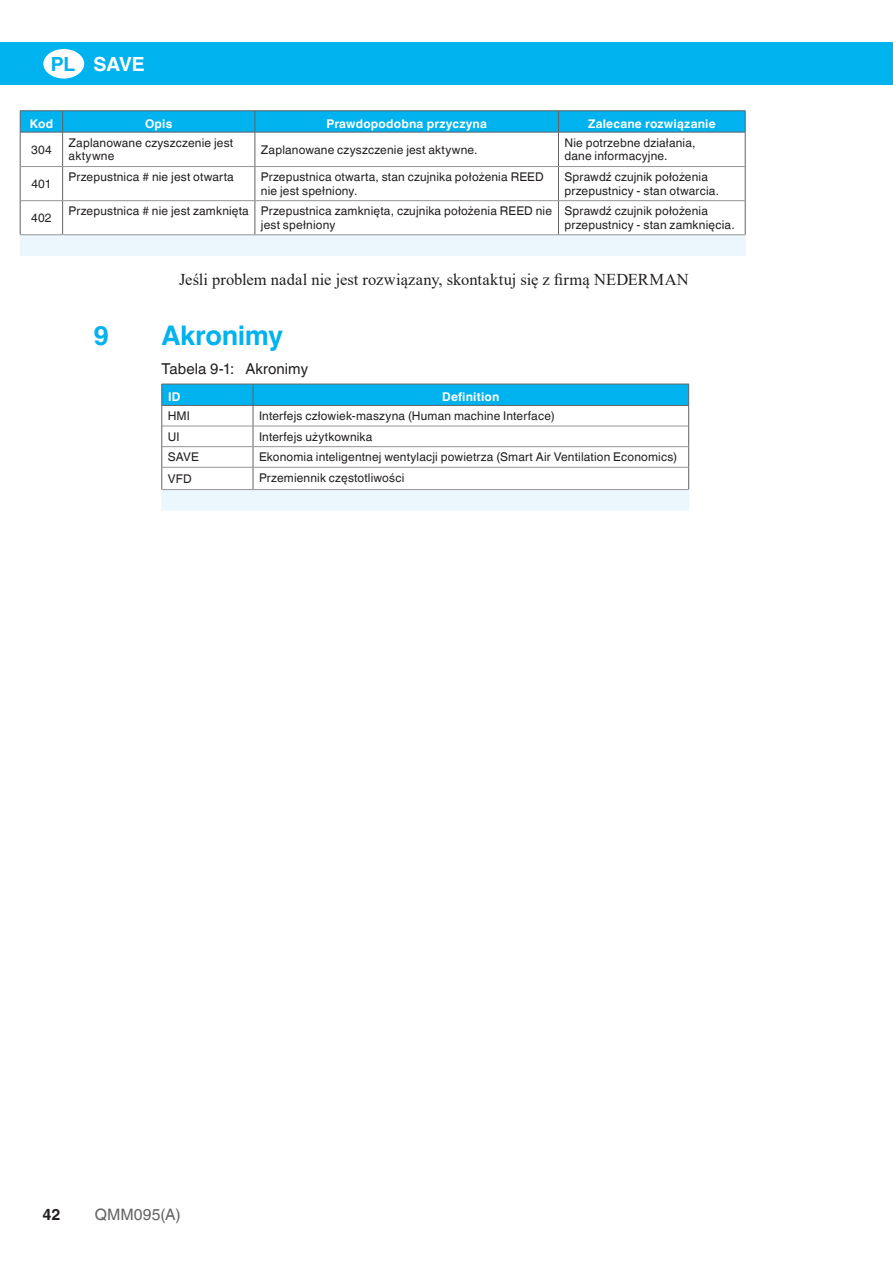
<style>
.page{position:relative;width:893px;height:1263px;background:#fff}
.page>*{position:absolute;margin:0;border:0;box-sizing:border-box;transform-origin:0 0}
.t1{font:700 27px "Helvetica Linotype";letter-spacing:-.015em;color:#00b2ee}
.t2{font:700 19.5px "Helvetica Linotype";letter-spacing:-.01em;color:#fff}
.Body{font:16.5px "Times New Roman";color:#231f20}
.t3{font:15.75px "Helvetica Linotype";letter-spacing:.005em;color:#636366}
.t4{font:700 15.75px "Helvetica Linotype";color:#231f20}
.t5{font:15px "Helvetica Linotype";letter-spacing:.005em;color:#231f20}
.Table_-_Body{font:12px/13.5px "Helvetica Linotype";letter-spacing:.015em;color:#231f20}
.Table_-_Header{font:700 12px "Helvetica Linotype";letter-spacing:.015em;color:#fff}
.s1{color:#00b2ee}
</style>
<div class="page">
<div style="left:0;top:43px;width:893px;height:42px;background:#00b2ee"></div>
<div style="left:42px;top:48px;width:43px;height:32px;background:#fff;border-radius:50%"></div>
<div style="left:41px;top:47px;width:45px;height:34px;border:2px solid #00b2ee;border-radius:50%"></div>
<hr style="left:20px;top:132px;width:1px;height:35px;background:#636366">
<hr style="left:745px;top:132px;width:1px;height:35px;background:#636366">
<hr style="left:20px;top:167px;width:1px;height:34px;background:#636366">
<hr style="left:745px;top:167px;width:1px;height:34px;background:#636366">
<hr style="left:20px;top:201px;width:1px;height:34px;background:#636366">
<hr style="left:745px;top:201px;width:1px;height:34px;background:#636366">
<svg style="left:20px;top:111px;width:726px;height:21px;background:#03aee8"></svg>
<hr style="left:62px;top:132px;width:1px;height:34px;background:#636366">
<hr style="left:255px;top:132px;width:1px;height:34px;background:#636366">
<hr style="left:558px;top:132px;width:1px;height:34px;background:#636366">
<hr style="left:62px;top:167px;width:1px;height:33px;background:#636366">
<hr style="left:255px;top:167px;width:1px;height:33px;background:#636366">
<hr style="left:558px;top:167px;width:1px;height:33px;background:#636366">
<hr style="left:62px;top:201px;width:1px;height:34px;background:#636366">
<hr style="left:255px;top:201px;width:1px;height:34px;background:#636366">
<hr style="left:558px;top:201px;width:1px;height:34px;background:#636366">
<hr style="left:20px;top:166px;width:43px;height:1px;background:#939598">
<hr style="left:63px;top:166px;width:192px;height:1px;background:#939598">
<hr style="left:255px;top:166px;width:303px;height:1px;background:#939598">
<hr style="left:558px;top:166px;width:187px;height:1px;background:#939598">
<hr style="left:20px;top:200px;width:43px;height:1px;background:#939598">
<hr style="left:63px;top:200px;width:192px;height:1px;background:#939598">
<hr style="left:255px;top:200px;width:303px;height:1px;background:#939598">
<hr style="left:558px;top:200px;width:187px;height:1px;background:#939598">
<div style="left:20px;top:235px;width:726px;height:20px;background:#ecf7fd"></div>
<hr style="left:20px;top:255px;width:43px;height:1px;background:#ecf7fd">
<hr style="left:63px;top:255px;width:192px;height:1px;background:#ecf7fd">
<hr style="left:255px;top:255px;width:303px;height:1px;background:#ecf7fd">
<hr style="left:558px;top:255px;width:187px;height:1px;background:#ecf7fd">
<hr style="left:20px;top:110px;width:43px;height:1px;background:#636366">
<hr style="left:63px;top:110px;width:192px;height:1px;background:#636366">
<hr style="left:255px;top:110px;width:303px;height:1px;background:#636366">
<hr style="left:558px;top:110px;width:187px;height:1px;background:#636366">
<hr style="left:20px;top:132px;width:43px;height:1px;background:#636366">
<hr style="left:63px;top:132px;width:192px;height:1px;background:#636366">
<hr style="left:255px;top:132px;width:303px;height:1px;background:#636366">
<hr style="left:558px;top:132px;width:187px;height:1px;background:#636366">
<hr style="left:162px;top:510px;width:91px;height:1px;background:#ecf7fd">
<hr style="left:253px;top:510px;width:436px;height:1px;background:#ecf7fd">
<svg style="left:162px;top:384px;width:527px;height:126px"></svg>
<hr style="left:162px;top:405px;width:91px;height:1px;background:#636366">
<hr style="left:253px;top:405px;width:436px;height:1px;background:#636366">
<h2 class="t2" style="left:51px;top:53px;width:95px"><span class="s1">PL</span> SAVE</h2>
<p class="Table_-_Header" style="left:30px;top:117px;width:25px">Kod</p>
<p class="Table_-_Header" style="left:145px;top:117px;width:29px">Opis</p>
<p class="Table_-_Header" style="left:326px;top:117px;width:162px">Prawdopodobna przyczyna</p>
<p class="Table_-_Header" style="left:588px;top:117px;width:129px">Zalecane rozwiązanie</p>
<p class="Table_-_Body" style="left:31px;top:143px;width:22px">304</p>
<p class="Table_-_Body" style="left:69px;top:136px;width:166px">Zaplanowane czyszczenie jest aktywne</p>
<p class="Table_-_Body" style="left:261px;top:143px;width:218px">Zaplanowane czyszczenie jest aktywne.</p>
<p class="Table_-_Body" style="left:564px;top:136px;width:133px">Nie potrzebne działania,</p>
<p class="Table_-_Body" style="left:564px;top:149px;width:104px">dane informacyjne.</p>
<p class="Table_-_Body" style="left:31px;top:177px;width:22px">401</p>
<p class="Table_-_Body" style="left:31px;top:211px;width:22px">402</p>
<p class="Table_-_Body" style="left:69px;top:170px;width:167px">Przepustnica # nie jest otwarta</p>
<p class="Table_-_Body" style="left:261px;top:170px;width:284px">Przepustnica otwarta, stan czujnika położenia REED nie jest spełniony.</p>
<p class="Table_-_Body" style="left:564px;top:170px;width:145px">Sprawdź czujnik położenia</p>
<p class="Table_-_Body" style="left:564px;top:184px;width:156px">przepustnicy - stan otwarcia.</p>
<p class="Table_-_Body" style="left:69px;top:204px;width:182px">Przepustnica # nie jest zamknięta</p>
<p class="Table_-_Body" style="left:261px;top:204px;width:293px">Przepustnica zamknięta, czujnika położenia REED nie jest spełniony</p>
<p class="Table_-_Body" style="left:564px;top:204px;width:145px">Sprawdź czujnik położenia</p>
<p class="Table_-_Body" style="left:564px;top:218px;width:172px">przepustnicy - stan zamknięcia.</p>
<p class="Body" style="left:179px;top:268px;width:511px">Jeśli problem nadal nie jest rozwiązany, skontaktuj się z firmą NEDERMAN</p>
<p class="t1" style="left:94px;top:320px;width:17px">9</p>
<p class="t1" style="left:162px;top:320px;width:123px">Akronimy</p>
<p class="t5" style="left:162px;top:360px;width:148px">Tabela 9-1: Akronimy</p>
<p class="Table_-_Header" style="left:168px;top:390px;width:14px">ID</p>
<p class="Table_-_Header" style="left:442px;top:390px;width:59px">Definition</p>
<p class="Table_-_Body" style="left:168px;top:409px;width:24px">HMI</p>
<p class="Table_-_Body" style="left:259px;top:409px;width:297px">Interfejs człowiek-maszyna (Human machine Interface)</p>
<p class="Table_-_Body" style="left:168px;top:430px;width:13px">UI</p>
<p class="Table_-_Body" style="left:259px;top:430px;width:115px">Interfejs użytkownika</p>
<p class="Table_-_Body" style="left:168px;top:450px;width:33px">SAVE</p>
<p class="Table_-_Body" style="left:259px;top:450px;width:420px">Ekonomia inteligentnej wentylacji powietrza (Smart Air Ventilation Economics)</p>
<p class="Table_-_Body" style="left:168px;top:472px;width:25px">VFD</p>
<p class="Table_-_Body" style="left:259px;top:471px;width:147px">Przemiennik częstotliwości</p>
<h3 class="t4" style="left:43px;top:1206px;width:20px">42</h3>
<h3 class="t3" style="left:95px;top:1206px;width:87px">QMM095(A)</h3>
</div>
